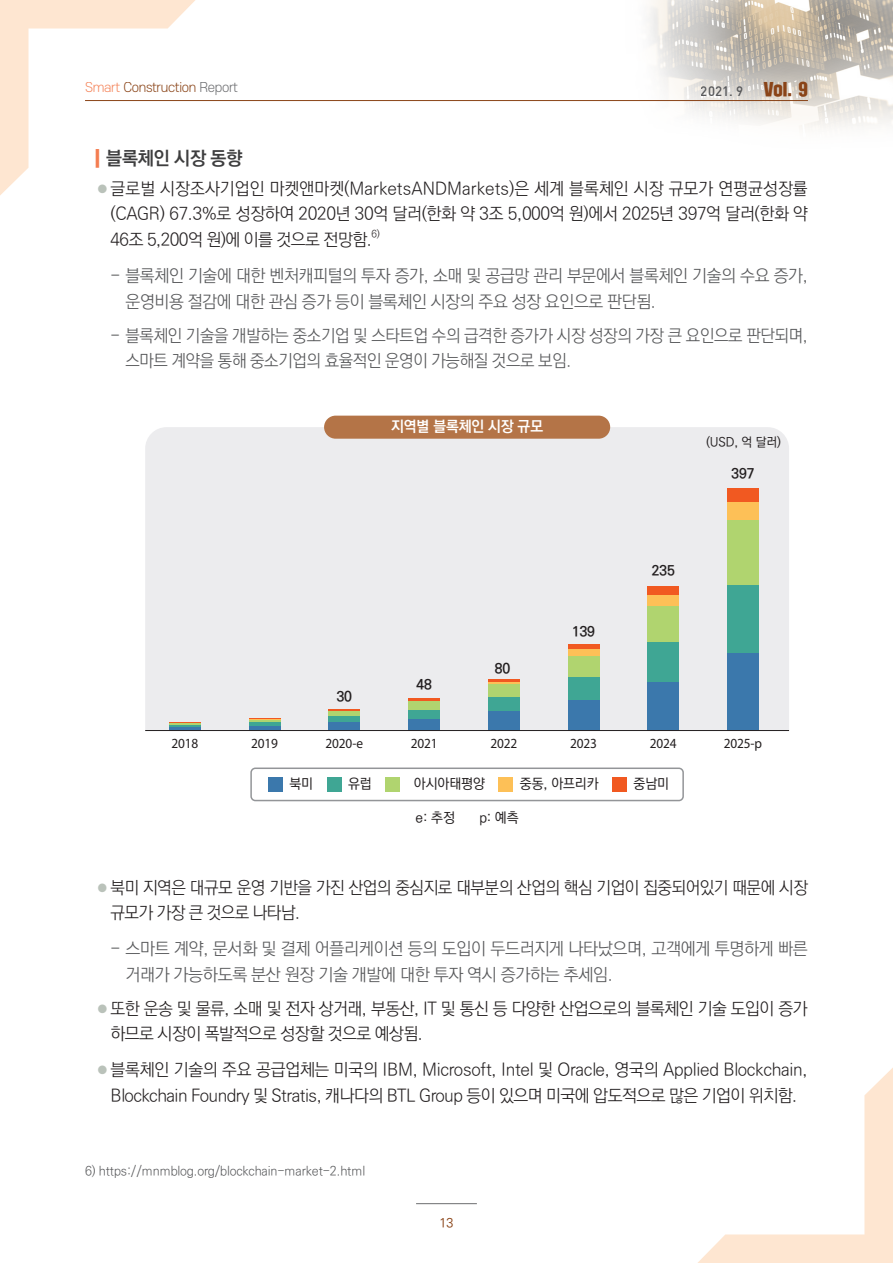
<style>
.page{position:relative;width:893px;height:1263px;background:#fff}
.page>*{position:absolute;margin:0;border:0;box-sizing:border-box;transform-origin:0 0}
.t1{font:700 18.75px "Ko Pub Dotum";letter-spacing:-.01em;color:#3e3e3f}
.t2{font:300 17.25px/25.5px "Ko Pub Dotum";letter-spacing:-.03em;color:#231f20}
.t3{font:300 17.25px/25.5px "Ko Pub Dotum";letter-spacing:-.02em;color:#57585a}
.t4{font:300 17.25px/25.5px "Ko Pub Dotum";letter-spacing:-.02em;color:#57585a;scale:.96 1}
.t5{font:16.05px "SD Gd Gothic";color:#8a4418}
.t6{font:700 15px "Ko Pub Dotum";letter-spacing:-.01em;color:#fff}
.t7{font:13.95px "Myriad Pro";letter-spacing:-.01em;color:#231f20;scale:.95 1}
.t8{font:500 13.95px "Ko Pub Dotum";letter-spacing:-.01em;color:#231f20}
.t9{font:700 13.95px "Ko Pub Dotum";letter-spacing:-.01em;color:#231f20}
.t10{font:13.5px "Dinmed";color:#57585a}
.t11{font:300 12.9px "S Core Dream 3";letter-spacing:-.025em;color:#8a4418}
.t12{font:300 12.75px "Ko Pub Dotum";letter-spacing:-.01em;color:#57585a}
.t13{font:500 12.75px "Ko Pub Dotum";color:#8a4418}
.t14{font:500 12.6px "Ko Pub Dotum";color:#231f20}
.t15{font:300 10.05px "Ko Pub Dotum";color:#231f20}
.s1{color:#f5855b}
.s2{color:#6c6d70}
.s3{font-family:"SD Gd Gothic";font-weight:400;color:#f47d51}
.s4{font-size:10.5px;color:#bac2ba}
</style>
<div class="page">
<svg style="left:0;top:0;width:196px;height:195px"></svg>
<svg style="left:698px;top:1068px;width:195px;height:195px"></svg>
<hr style="left:416px;top:1203px;width:61px;height:1px;background:#6c6d70">
<img style="left:611px;top:0;width:282px;height:129px">
<hr style="left:85px;top:100px;width:723px;height:1px;background:#8a4418">
<div style="left:145px;top:427px;width:644px;height:303px;background:#ececee"></div>
<div style="left:324px;top:416px;width:286px;height:23px;background:#b47447;border-radius:12px"></div>
<hr style="left:169px;top:727px;width:32px;height:3px;background:#3b78ac">
<hr style="left:169px;top:725px;width:32px;height:2px;background:#3fa694">
<hr style="left:169px;top:723px;width:32px;height:2px;background:#b0d46f">
<hr style="left:169px;top:723px;width:32px;height:1px;background:#fdc057">
<hr style="left:169px;top:722px;width:32px;height:1px;background:#f15921">
<div style="left:249px;top:725px;width:31px;height:5px;background:#3b78ac"></div>
<hr style="left:249px;top:722px;width:31px;height:3px;background:#3fa694">
<hr style="left:249px;top:719px;width:31px;height:3px;background:#b0d46f">
<hr style="left:249px;top:719px;width:31px;height:1px;background:#fdc057">
<hr style="left:249px;top:718px;width:31px;height:1px;background:#f15921">
<div style="left:329px;top:722px;width:31px;height:8px;background:#3b78ac"></div>
<div style="left:329px;top:715px;width:31px;height:7px;background:#3fa694"></div>
<hr style="left:329px;top:711px;width:31px;height:4px;background:#b0d46f">
<hr style="left:329px;top:710px;width:31px;height:1px;background:#fdc057">
<hr style="left:329px;top:709px;width:31px;height:1px;background:#f15921">
<div style="left:408px;top:719px;width:32px;height:11px;background:#3b78ac"></div>
<div style="left:408px;top:709px;width:32px;height:10px;background:#3fa694"></div>
<div style="left:408px;top:701px;width:32px;height:9px;background:#b0d46f"></div>
<hr style="left:408px;top:700px;width:32px;height:1px;background:#fdc057">
<hr style="left:408px;top:698px;width:32px;height:2px;background:#f15921">
<div style="left:488px;top:711px;width:32px;height:19px;background:#3b78ac"></div>
<div style="left:488px;top:697px;width:32px;height:14px;background:#3fa694"></div>
<div style="left:488px;top:684px;width:32px;height:13px;background:#b0d46f"></div>
<hr style="left:488px;top:682px;width:32px;height:2px;background:#fdc057">
<hr style="left:488px;top:679px;width:32px;height:3px;background:#f15921">
<div style="left:568px;top:700px;width:31px;height:30px;background:#3b78ac"></div>
<div style="left:568px;top:676px;width:31px;height:24px;background:#3fa694"></div>
<div style="left:568px;top:655px;width:31px;height:21px;background:#b0d46f"></div>
<div style="left:568px;top:649px;width:31px;height:6px;background:#fdc057"></div>
<div style="left:568px;top:644px;width:31px;height:5px;background:#f15921"></div>
<div style="left:648px;top:681px;width:31px;height:49px;background:#3b78ac"></div>
<div style="left:648px;top:642px;width:31px;height:39px;background:#3fa694"></div>
<div style="left:648px;top:606px;width:31px;height:36px;background:#b0d46f"></div>
<div style="left:648px;top:595px;width:31px;height:11px;background:#fdc057"></div>
<div style="left:648px;top:587px;width:31px;height:8px;background:#f15921"></div>
<div style="left:727px;top:653px;width:32px;height:77px;background:#3b78ac"></div>
<div style="left:727px;top:582px;width:32px;height:71px;background:#3fa694"></div>
<div style="left:727px;top:520px;width:32px;height:64px;background:#b0d46f"></div>
<div style="left:727px;top:501px;width:32px;height:19px;background:#fdc057"></div>
<div style="left:727px;top:488px;width:32px;height:13px;background:#f15921"></div>
<div style="left:250px;top:767px;width:434px;height:34px;border:2px solid #939598;border-radius:4px"></div>
<div style="left:268px;top:777px;width:15px;height:15px;background:#3b78ac"></div>
<div style="left:327px;top:777px;width:15px;height:15px;background:#3fa694"></div>
<div style="left:385px;top:777px;width:15px;height:15px;background:#b0d46f"></div>
<div style="left:498px;top:777px;width:15px;height:15px;background:#fdc057"></div>
<div style="left:612px;top:777px;width:15px;height:15px;background:#f15921"></div>
<hr style="left:145px;top:730px;width:644px;height:1px;background:#231f20">
<p class="t11" style="left:85px;top:78px;width:155px"><span class="s1">Smart</span> Construction <span class="s2">Report</span></p>
<p class="t10" style="left:701px;top:82px;width:44px">2021. 9</p>
<p class="t5" style="left:764px;top:81px;width:45px">Vol. 9</p>
<p class="t1" style="left:94px;top:149px;width:150px"><span class="s3">|</span> 블록체인 시장 동향</p>
<p class="t2" style="left:110px;top:177px;width:699px;text-align:justify;text-indent:-13px"><span class="s4">●</span> 글로벌 시장조사기업인 마켓앤마켓(MarketsANDMarkets)은 세계 블록체인 시장 규모가 연평균성장률 (CAGR) 67.3%로 성장하여 2020년 30억 달러(한화 약 3조 5,000억 원)에서 2025년 397억 달러(한화 약 46조 5,200억 원)에 이를 것으로 전망함.</p>
<p class="t15" style="left:371px;top:229px;width:10px">6)</p>
<p class="t3" style="left:125px;top:264px;width:684px;text-indent:-15px">- 블록체인 기술에 대한 벤처캐피털의 투자 증가, 소매 및 공급망 관리 부문에서 블록체인 기술의 수요 증가, 운영비용 절감에 대한 관심 증가 등이 블록체인 시장의 주요 성장 요인으로 판단됨.</p>
<p class="t4" style="left:125px;top:323px;width:712px;text-indent:-15px">- 블록체인 기술을 개발하는 중소기업 및 스타트업 수의 급격한 증가가 시장 성장의 가장 큰 요인으로 판단되며, 스마트 계약을 통해 중소기업의 효율적인 운영이 가능해질 것으로 보임.</p>
<p class="t6" style="left:391px;top:419px;width:153px">지역별 블록체인 시장 규모</p>
<p class="t14" style="left:706px;top:436px;width:76px">(USD, 억 달러)</p>
<p class="t9" style="left:732px;top:467px;width:24px">397</p>
<p class="t9" style="left:337px;top:689px;width:17px">30</p>
<p class="t7" style="left:171px;top:735px;width:30px">2018</p>
<p class="t7" style="left:251px;top:735px;width:30px">2019</p>
<p class="t7" style="left:326px;top:735px;width:41px">2020-e</p>
<p class="t9" style="left:416px;top:678px;width:17px">48</p>
<p class="t9" style="left:495px;top:661px;width:17px">80</p>
<p class="t9" style="left:572px;top:625px;width:24px">139</p>
<p class="t9" style="left:652px;top:563px;width:24px">235</p>
<p class="t7" style="left:411px;top:735px;width:30px">2021</p>
<p class="t7" style="left:490px;top:735px;width:30px">2022</p>
<p class="t7" style="left:570px;top:735px;width:30px">2023</p>
<p class="t7" style="left:650px;top:735px;width:30px">2024</p>
<p class="t7" style="left:724px;top:735px;width:42px">2025-p</p>
<p class="t8" style="left:289px;top:777px;width:25px">북미</p>
<p class="t8" style="left:348px;top:777px;width:25px">유럽</p>
<p class="t8" style="left:414px;top:777px;width:73px">아시아태평양</p>
<p class="t8" style="left:520px;top:777px;width:80px">중동, 아프리카</p>
<p class="t8" style="left:634px;top:777px;width:37px">중남미</p>
<p class="t8" style="left:416px;top:811px;width:41px">e: 추정</p>
<p class="t8" style="left:479px;top:811px;width:41px">p: 예측</p>
<p class="t2" style="left:111px;top:875px;width:699px;text-indent:-13px"><span class="s4">●</span> 북미 지역은 대규모 운영 기반을 가진 산업의 중심지로 대부분의 산업의 핵심 기업이 집중되어있기 때문에 시장 규모가 가장 큰 것으로 나타남.</p>
<p class="t3" style="left:125px;top:937px;width:684px;text-indent:-15px">- 스마트 계약, 문서화 및 결제 어플리케이션 등의 도입이 두드러지게 나타났으며, 고객에게 투명하게 빠른 거래가 가능하도록 분산 원장 기술 개발에 대한 투자 역시 증가하는 추세임.</p>
<p class="t2" style="left:111px;top:996px;width:699px;text-indent:-13px"><span class="s4">●</span> 또한 운송 및 물류, 소매 및 전자 상거래, 부동산, IT 및 통신 등 다양한 산업으로의 블록체인 기술 도입이 증가 하므로 시장이 폭발적으로 성장할 것으로 예상됨.</p>
<p class="t2" style="left:98px;top:1058px;width:711px;text-align:center"><span class="s4">●</span> 블록체인 기술의 주요 공급업체는 미국의 IBM, Microsoft, Intel 및 Oracle, 영국의 Applied Blockchain,<br>Blockchain Foundry 및 Stratis, 캐나다의 BTL Group 등이 있으며 미국에 압도적으로 많은 기업이 위치함.</p>
<p class="t12" style="left:85px;top:1165px;width:282px">6) https://mnmblog.org/blockchain-market-2.html</p>
<p class="t13" style="left:439px;top:1216px;width:15px">13</p>
</div>
